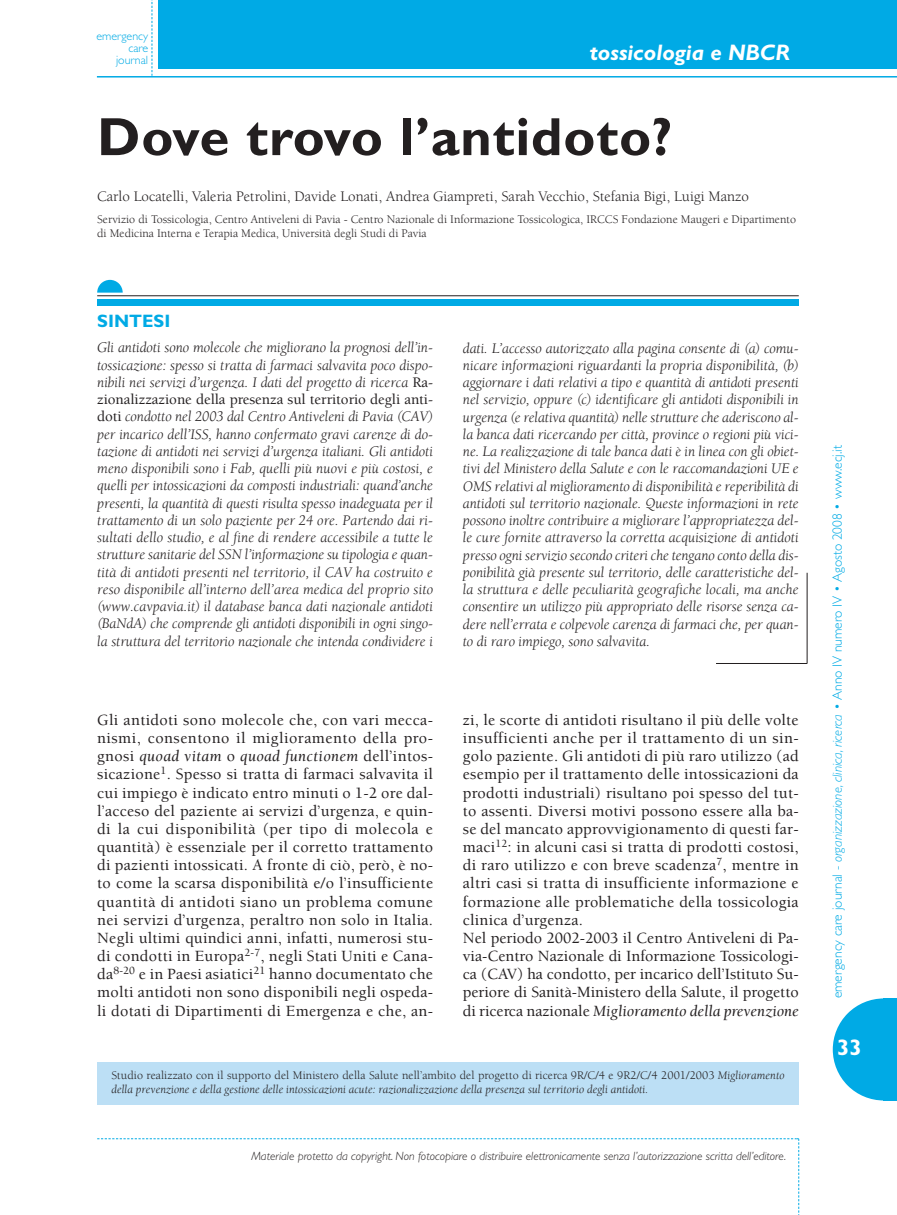
<style>
.page{position:relative;width:897px;height:1215px;background:#fff}
.page>*{position:absolute;margin:0;border:0;box-sizing:border-box;transform-origin:0 0}
.t1{font:700 54px "Gill Sans";letter-spacing:.015em;color:#231f20}
.t2{font:italic 700 22.5px "Gill Sans";color:#fff}
.t3{font:700 22.5px "Gill Sans";color:#fff}
.t4{font:700 18px "Gill Sans";color:#00aae5}
.t5{font:500 16.05px/18.1px "Berkeley";letter-spacing:.015em;color:#231f20;text-align:justify}
.t6{font:italic 15px/17.2px "Berkeley";letter-spacing:-.005em;color:#231f20;text-align:justify}
.t7{font:15px "Berkeley";color:#231f20}
.t8{font:300 13.5px "Gill Sans";color:#00aae5}
.t9{font:italic 12px/14.2px "Berkeley";color:#231f20}
.t10{font:12px/13.5px "Berkeley";color:#231f20}
.t11{font:italic 300 12px "Gill Sans";color:#231f20}
.t12{font:300 12px/12px "Gill Sans";color:#00aae5;text-align:right}
.s1{font-weight:500;font-style:normal}
.s2{font-weight:400;font-style:italic}
.s3{font-style:normal}
.s4{font-style:italic}
</style>
<div class="page">
<svg style="left:97px;top:1138px;width:702px;height:77px"></svg>
<svg style="left:833px;top:998px;width:50px;height:103px"></svg>
<div style="left:883px;top:998px;width:14px;height:103px;background:#00aae5"></div>
<svg style="left:97px;top:280px;width:26px;height:13px"></svg>
<div style="left:97px;top:299px;width:702px;height:7px;background:#00aae5"></div>
<hr style="left:97px;top:295px;width:702px;height:1px;background:#231f20">
<hr style="left:807px;top:573px;width:1px;height:90px;background:#231f20">
<hr style="left:716px;top:663px;width:91px;height:1px;background:#231f20">
<div style="left:159px;top:0;width:738px;height:68px;background:#00aae5"></div>
<hr style="left:97px;top:76px;width:800px;height:2px;background:#00aae5">
<svg style="left:152px;top:0;width:1px;height:76px"></svg>
<div style="left:97px;top:1062px;width:702px;height:43px;background:#bcdff5"></div>
<p class="t12" style="left:96px;top:31px;width:53px">emergency care journal</p>
<h2 class="t2" style="left:590px;top:45px;width:202px">tossicologia e NBCR</h2>
<h1 class="t1" style="left:97px;top:118px;width:577px">Dove trovo l’antidoto?</h1>
<p class="t7" style="left:97px;top:191px;width:653px">Carlo Locatelli, Valeria Petrolini, Davide Lonati, Andrea Giampreti, Sarah Vecchio, Stefania Bigi, Luigi Manzo</p>
<p class="t10" style="left:97px;top:214px;width:700px">Servizio di Tossicologia, Centro Antiveleni di Pavia - Centro Nazionale di Informazione Tossicologica, IRCCS Fondazione Maugeri e Dipartimento di Medicina Interna e Terapia Medica, Università degli Studi di Pavia</p>
<p class="t4" style="left:97px;top:314px;width:75px">SINTESI</p>
<p class="t6" style="left:97px;top:340px;width:337px">Gli antidoti sono molecole che migliorano la prognosi dell’in&shy;tossicazione: spesso si tratta di farmaci salvavita poco dispo&shy;nibili nei servizi d’urgenza. I dati del progetto di ricerca <span class="s1">Ra&shy;zionalizzazione della presenza sul territorio degli anti&shy;doti</span> condotto nel 2003 dal Centro Antiveleni di Pavia (CAV) per incarico dell’ISS, hanno confermato gravi carenze di do&shy;tazione di antidoti nei servizi d’urgenza italiani. Gli antidoti meno disponibili sono i Fab, quelli più nuovi e più costosi, e quelli per intossicazioni da composti industriali: quand’anche presenti, la quantità di questi risulta spesso inadeguata per il trattamento di un solo paziente per 24 ore. Partendo dai ri&shy;sultati dello studio, e al fine di rendere accessibile a tutte le strutture sanitarie del SSN l’informazione su tipologia e quan&shy;tità di antidoti presenti nel territorio, il CAV ha costruito e reso disponibile all’interno dell’area medica del proprio sito (www.cavpavia.it) il database banca dati nazionale antidoti (BaNdA) che comprende gli antidoti disponibili in ogni singo&shy;la struttura del territorio nazionale che intenda condividere i</p>
<p class="t6" style="left:463px;top:341px;width:337px">dati. L’accesso autorizzato alla pagina consente di (a) comu&shy;nicare informazioni riguardanti la propria disponibilità, (b) aggiornare i dati relativi a tipo e quantità di antidoti presenti nel servizio, oppure (c) identificare gli antidoti disponibili in urgenza (e relativa quantità) nelle strutture che aderiscono al&shy;la banca dati ricercando per città, province o regioni più vici&shy;ne. La realizzazione di tale banca dati è in linea con gli obiet&shy;tivi del Ministero della Salute e con le raccomandazioni UE e OMS relativi al miglioramento di disponibilità e reperibilità di antidoti sul territorio nazionale. Queste informazioni in rete possono inoltre contribuire a migliorare l’appropriatezza del&shy;le cure fornite attraverso la corretta acquisizione di antidoti presso ogni servizio secondo criteri che tengano conto della dis&shy;ponibilità già presente sul territorio, delle caratteristiche del&shy;la struttura e delle peculiarità geografiche locali, ma anche consentire un utilizzo più appropriato delle risorse senza ca&shy;dere nell’errata e colpevole carenza di farmaci che, per quan&shy;to di raro impiego, sono salvavita.</p>
<p class="t5" style="left:97px;top:712px;width:337px">Gli antidoti sono molecole che, con vari mecca&shy;nismi, consentono il miglioramento della pro&shy;gnosi <span class="s2">quoad vitam</span> o <span class="s2">quoad functionem</span> dell’intos&shy;sicazione<sup>1</sup>. Spesso si tratta di farmaci salvavita il cui impiego è indicato entro minuti o 1-2 ore dal&shy;l’acceso del paziente ai servizi d’urgenza, e quin&shy;di la cui disponibilità (per tipo di molecola e quantità) è essenziale per il corretto trattamento di pazienti intossicati. A fronte di ciò, però, è no&shy;to come la scarsa disponibilità e/o l’insufficiente quantità di antidoti siano un problema comune nei servizi d’urgenza, peraltro non solo in Italia.<br>Negli ultimi quindici anni, infatti, numerosi stu&shy;di condotti in Europa<sup>2-7</sup>, negli Stati Uniti e Cana&shy;da<sup>8-20</sup> e in Paesi asiatici<sup>21</sup> hanno documentato che molti antidoti non sono disponibili negli ospeda&shy;li dotati di Dipartimenti di Emergenza e che, an-</p>
<p class="t5" style="left:463px;top:712px;width:337px;text-align:left">zi, le scorte di antidoti risultano il più delle volte insufficienti anche per il trattamento di un sin&shy;golo paziente. Gli antidoti di più raro utilizzo (ad esempio per il trattamento delle intossicazioni da prodotti industriali) risultano poi spesso del tut&shy;to assenti. Diversi motivi possono essere alla ba&shy;se del mancato approvvigionamento di questi far&shy;maci<sup>12</sup>: in alcuni casi si tratta di prodotti costosi, di raro utilizzo e con breve scadenza<sup>7</sup>, mentre in altri casi si tratta di insufficiente informazione e formazione alle problematiche della tossicologia clinica d’urgenza.<br>Nel periodo 2002-2003 il Centro Antiveleni di Pa&shy;via-Centro Nazionale di Informazione Tossicologi&shy;ca (CAV) ha condotto, per incarico dell’Istituto Su&shy;periore di Sanità-Ministero della Salute, il progetto di ricerca nazionale <span class="s2">Miglioramento della prevenzione</span></p>
<p class="t9" style="left:111px;top:1069px;width:675px"><span class="s3">Studio realizzato con il supporto del Ministero della Salute nell’ambito del progetto di ricerca 9R/C/4 e 9R2/C/4 2001/2003</span> Miglioramento della prevenzione e della gestione delle intossicazioni acute: razionalizzazione della presenza sul territorio degli antidoti.</p>
<p class="t11" style="left:251px;top:1152px;width:536px">Materiale protetto da copyright. Non fotocopiare o distribuire elettronicamente senza l’autorizzazione scritta dell’editore.</p>
<p class="t8" style="left:833px;top:998px;width:555px;rotate:-90deg">emergency care journal - <span class="s4">organizzazione, clinica, ricerca •</span> Anno IV numero IV • Agosto 2008 • www.ecj.it</p>
<h2 class="t3" style="left:837px;top:1039px;width:26px">33</h2>
</div>
